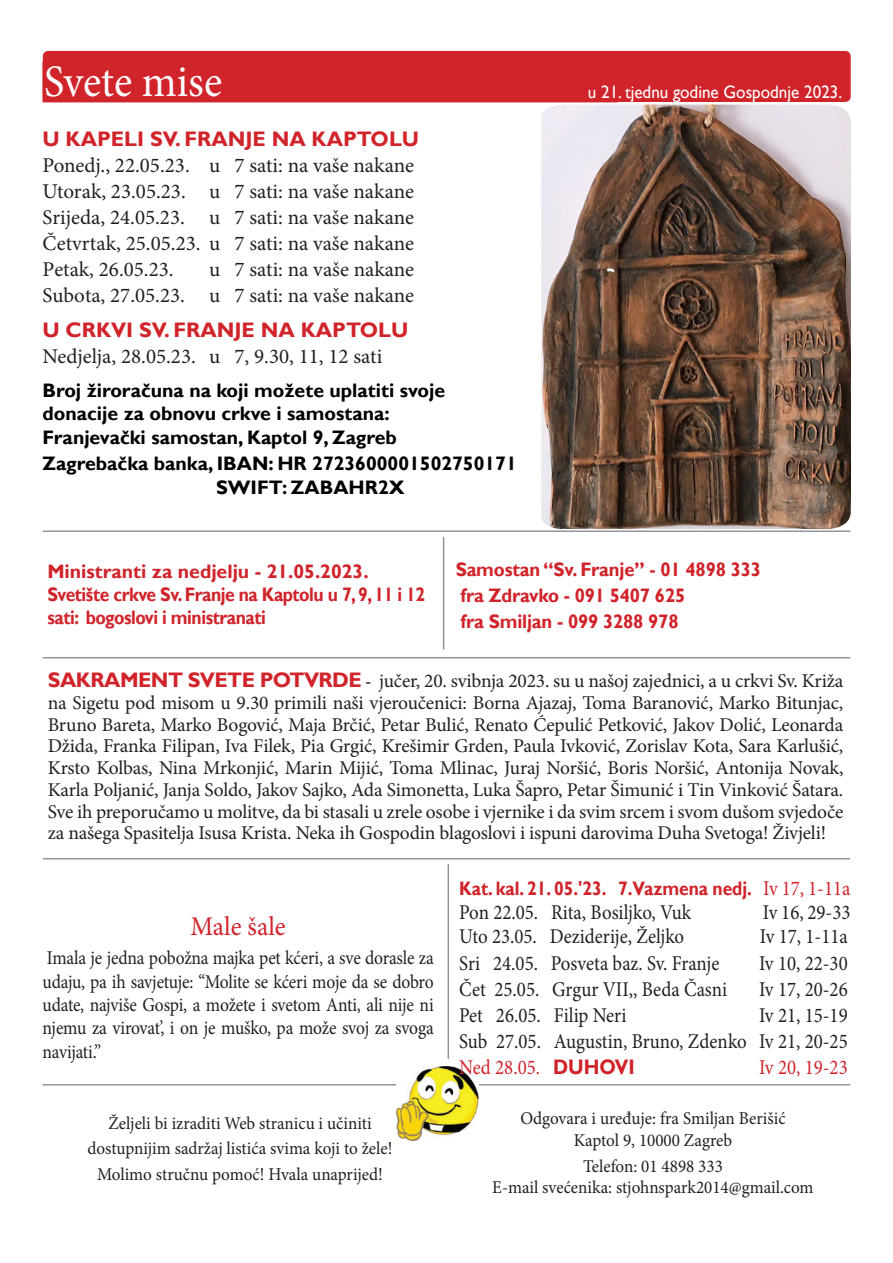
<style>
.page{position:relative;width:893px;height:1263px;background:#fff}
.page>*{position:absolute;margin:0;border:0;box-sizing:border-box;transform-origin:0 0}
.t1{font:45px "Minion Pro";letter-spacing:-.005em;color:#fff;scale:.95 1}
.t2{font:27px "Minion Pro";letter-spacing:.005em;color:#d1232a;scale:.95 1}
.t3{font:21px "Minion Pro";color:#231f20}
.t4{font:21px "Minion Pro";color:#231f20;scale:.9 1}
.t5{font:700 21px "Gill Sans";color:#d1232a}
.t6{font:21px "Minion Pro";color:#d1232a;scale:.9 1}
.t7{font:19.5px/21.8px "Minion Pro";letter-spacing:-.01em;color:#231f20;text-align:justify}
.t8{font:19.5px/23.4px "Minion Pro";letter-spacing:-.01em;color:#231f20;text-align:justify;scale:.9 1}
.t9{font:700 19.5px/23.4px "Gill Sans";color:#000}
.t10{font:700 19.5px/23.4px "Gill Sans";letter-spacing:-.01em;color:#d1232a;scale:.9 1}
.t11{font:700 19.5px "Gill Sans";letter-spacing:-.01em;color:#d1232a;scale:.95 1}
.t12{font:700 19.5px "Gill Sans";letter-spacing:-.01em;color:#d1232a}
.t13{font:18px/21.6px "Minion Pro";color:#231f20;text-align:center;scale:.95 1}
.t14{font:18px "Gill Sans";color:#fff;scale:.95 1}
.s1{font-family:"Gill Sans";font-weight:700;font-size:21px;color:#d1232a}
.s2{font-family:"Gill Sans";font-style:italic;font-size:17.85px}
.s3{font-family:"Minion Pro";font-weight:400;font-size:21px}
.s4{font-family:"Gill Sans";font-weight:700}
</style>
<div class="page">
<hr style="left:43px;top:657px;width:807px;height:1px;background:#939598">
<hr style="left:43px;top:530px;width:807px;height:2px;background:#939598">
<hr style="left:43px;top:858px;width:807px;height:1px;background:#939598">
<hr style="left:43px;top:1084px;width:807px;height:1px;background:#939598">
<hr style="left:443px;top:537px;width:1px;height:112px;background:#939598">
<hr style="left:448px;top:864px;width:1px;height:195px;background:#939598">
<img style="left:396px;top:1066px;width:82px;height:75px">
<div style="left:43px;top:51px;width:808px;height:51px;background:#d1232a"></div>
<img style="left:541px;top:105px;width:310px;height:424px">
<p class="t1" style="left:44px;top:51px;width:189px">Svete mise</p>
<p class="t5" style="left:43px;top:126px;width:378px">U KAPELI SV. FRANJE NA KAPTOLU</p>
<p class="t3" style="left:43px;top:151px;width:373px">Ponedj., 22.05.23. u 7 sati: na vaše nakane</p>
<p class="t3" style="left:43px;top:177px;width:373px">Utorak, 23.05.23. u 7 sati: na vaše nakane</p>
<p class="t3" style="left:43px;top:203px;width:373px">Srijeda, 24.05.23. u 7 sati: na vaše nakane</p>
<p class="t3" style="left:43px;top:229px;width:373px">Četvrtak, 25.05.23. u 7 sati: na vaše nakane</p>
<p class="t3" style="left:43px;top:255px;width:133px">Petak, 26.05.23.</p>
<p class="t3" style="left:209px;top:255px;width:207px">u 7 sati: na vaše nakane</p>
<p class="t3" style="left:43px;top:282px;width:373px">Subota, 27.05.23. u 7 sati: na vaše nakane</p>
<p class="t5" style="left:43px;top:318px;width:367px">U CRKVI SV. FRANJE NA KAPTOLU</p>
<p class="t3" style="left:43px;top:343px;width:341px">Nedjelja, 28.05.23. u 7, 9.30, 11, 12 sati</p>
<p class="t9" style="left:43px;top:379px;width:404px">Broj žiroračuna na koji možete uplatiti svoje donacije za obnovu crkve i samostana:</p>
<p class="t9" style="left:43px;top:426px;width:356px">Franjevački samostan, Kaptol 9, Zagreb</p>
<p class="t9" style="left:43px;top:452px;width:476px">Zagrebačka banka, IBAN: HR 2723600001502750171</p>
<p class="t9" style="left:216px;top:477px;width:190px">SWIFT: ZABAHR2X</p>
<p class="t14" style="left:588px;top:81px;width:269px">u 21. tjednu godine Gospodnje 2023.</p>
<p class="t14" style="left:594px;top:84px;width:267px">u 17 tjednu godine Gospodnje 2012.</p>
<p class="t11" style="left:456px;top:558px;width:323px">Samostan “Sv. Franje” - 01 4898 333</p>
<p class="t11" style="left:461px;top:584px;width:238px">fra Zdravko - 091 5407 625</p>
<p class="t11" style="left:461px;top:610px;width:231px">fra Smiljan - 099 3288 978</p>
<p class="t7" style="left:48px;top:670px;width:797px"><span class="s1">SAKRAMENT SVETE POTVRDE</span> <span class="s2">-</span> jučer, 20. svibnja 2023. su u našoj zajednici, a u crkvi Sv. Križa na Sigetu pod misom u 9.30 primili naši vjeroučenici: Borna Ajazaj, Toma Baranović, Marko Bitunjac, Bruno Bareta, Marko Bogović, Maja Brčić, Petar Bulić, Renato Ćepulić Petković, Jakov Dolić, Leonarda Džida, Franka Filipan, Iva Filek, Pia Grgić, Krešimir Grden, Paula Ivković, Zorislav Kota, Sara Karlušić, Krsto Kolbas, Nina Mrkonjić, Marin Mijić, Toma Mlinac, Juraj Noršić, Boris Noršić, Antonija Novak, Karla Poljanić, Janja Soldo, Jakov Sajko, Ada Simonetta, Luka Šapro, Petar Šimunić i Tin Vinković Šatara.<br>Sve ih preporučamo u molitve, da bi stasali u zrele osobe i vjernike i da svim srcem i svom dušom svjedoče za našega Spasitelja Isusa Krista. Neka ih Gospodin blagoslovi i ispuni darovima Duha Svetoga! Živjeli!</p>
<p class="t12" style="left:47px;top:559px;width:323px">Ministranti za nedjelju - 21.05.2023.</p>
<p class="t10" style="left:47px;top:583px;width:421px">Svetište crkve Sv. Franje na Kaptolu u 7, 9, 11 i 12 sati: bogoslovi i ministranati</p>
<p class="t2" style="left:190px;top:908px;width:102px">Male šale</p>
<p class="t8" style="left:43px;top:946px;width:436px">Imala je jedna pobožna majka pet kćeri, a sve dorasle za udaju, pa ih savjetuje: “Molite se kćeri moje da se dobro udate, najviše Gospi, a možete i svetom Anti, ali nije ni njemu za virovat’, i on je muško, pa može svoj za svoga navijati.”</p>
<p class="t13" style="left:108px;top:1112px;width:279px">Željeli bi izraditi Web stranicu i učiniti</p>
<p class="t13" style="left:88px;top:1138px;width:323px">dostupnijim sadržaj listića svima koji to žele!</p>
<p class="t13" style="left:97px;top:1164px;width:302px">Molimo stručnu pomoć! Hvala unaprijed!</p>
<p class="t10" style="left:459px;top:878px;width:436px">Kat. kal. 21. 05.'23. 7.Vazmena nedj. <span class="s3">Iv 17, 1-11a</span></p>
<p class="t4" style="left:459px;top:899px;width:259px">Pon 22.05. Rita, Bosiljko, Vuk</p>
<p class="t4" style="left:763px;top:899px;width:99px">Iv 16, 29-33</p>
<p class="t4" style="left:459px;top:923px;width:251px">Uto 23.05. Deziderije, Željko</p>
<p class="t4" style="left:760px;top:923px;width:99px">Iv 17, 1-11a</p>
<p class="t4" style="left:459px;top:949px;width:291px">Sri 24.05. Posveta baz. Sv. Franje</p>
<p class="t4" style="left:759px;top:949px;width:100px">Iv 10, 22-30</p>
<p class="t4" style="left:459px;top:975px;width:299px">Čet 25.05. Grgur VII,, Beda Časni</p>
<p class="t4" style="left:759px;top:975px;width:100px">Iv 17, 20-26</p>
<p class="t4" style="left:459px;top:1001px;width:187px">Pet 26.05. Filip Neri</p>
<p class="t4" style="left:759px;top:1001px;width:100px">Iv 21, 15-19</p>
<p class="t4" style="left:459px;top:1027px;width:433px">Sub 27.05. Augustin, Bruno, Zdenko Iv 21, 20-25</p>
<p class="t6" style="left:459px;top:1053px;width:196px">Ned 28.05. <span class="s4">DUHOVI</span></p>
<p class="t6" style="left:759px;top:1053px;width:100px">Iv 20, 19-23</p>
<p class="t13" style="left:520px;top:1108px;width:281px">Odgovara i uređuje: fra Smiljan Berišić<br>Kaptol 9, 10000 Zagreb</p>
<p class="t13" style="left:492px;top:1155px;width:340px">Telefon: 01 4898 333<br>E-mail svećenika: stjohnspark2014@gmail.com</p>
</div>
